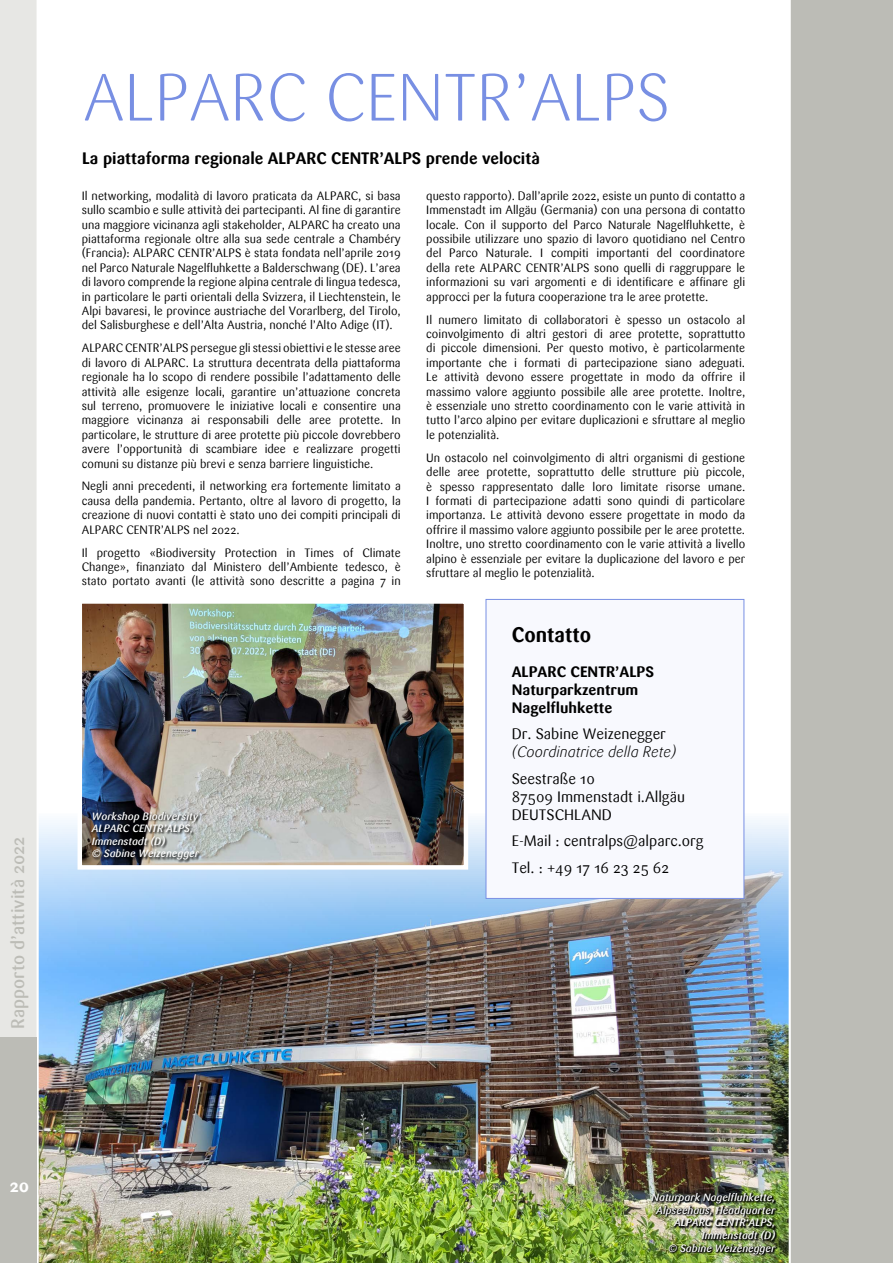
<style>
.page{position:relative;width:893px;height:1263px;background:#fff}
.page>*{position:absolute;margin:0;border:0;box-sizing:border-box;transform-origin:0 0}
.t1{font:300 66px "Sari";color:#788fe3}
.t2{font:700 21px "Sari";color:#000;scale:.95 1}
.t3{font:500 18px "Sari";color:#bcbcb6}
.t4{font:700 18px "Sari";color:#fff}
.t5{font:700 16.5px "Sari";color:#000}
.t6{font:15px/18px "Sari";color:#000}
.t7{font:700 15px/18px "Sari";color:#000}
.t8{font:italic 300 15px "Sari";color:#000}
.t9{font:12px/14.4px "Sari";color:#000;text-align:justify}
.t10{font:italic 500 10.5px/12.6px "Sari";color:#fff}
</style>
<div class="page">
<img style="left:39px;top:813px;width:750px;height:450px">
<img style="left:75px;top:603px;width:395px;height:269px">
<img style="left:91px;top:811px;width:112px;height:52px">
<img style="left:651px;top:1192px;width:127px;height:64px">
<div style="left:790px;top:0;width:103px;height:1263px;background:#bcbcb6"></div>
<svg style="left:0;top:0;width:39px;height:1263px;background:#e8e8e5"></svg>
<div style="left:0;top:1037px;width:37px;height:226px;background:#bcbcb6"></div>
<div style="left:486px;top:599px;width:258px;height:299px;background:#f8f9fe"></div>
<div style="left:486px;top:599px;width:258px;height:300px;border:1px solid #788fe3"></div>
<h3 class="t3" style="left:7px;top:1029px;width:194px;rotate:-90deg">Rapporto d’attività 2022</h3>
<h1 class="t1" style="left:83px;top:60px;width:589px">ALPARC CENTR’ALPS</h1>
<h3 class="t5" style="left:82px;top:148px;width:459px">La piattaforma regionale ALPARC CENTR’ALPS prende velocità</h3>
<p class="t9" style="left:82px;top:189px;width:320px">Il networking, modalità di lavoro praticata da ALPARC, si basa sullo scambio e sulle attività dei partecipanti. Al fine di garantire una maggiore vicinanza agli stakeholder, ALPARC ha creato una piattaforma regionale oltre alla sua sede centrale a Chambéry (Francia): ALPARC CENTR’ALPS è stata fondata nell’aprile 2019 nel Parco Naturale Nagelfluhkette a Balderschwang (DE). L’area di lavoro comprende la regione alpina centrale di lingua tedesca, in particolare le parti orientali della Svizzera, il Liechtenstein, le Alpi bavaresi, le province austriache del Vorarlberg, del Tirolo, del Salisburghese e dell’Alta Austria, nonché l’Alto Adige (IT).</p>
<p class="t9" style="left:82px;top:341px;width:320px">ALPARC CENTR’ALPS persegue gli stessi obiettivi e le stesse aree di lavoro di ALPARC. La struttura decentrata della piattaforma regionale ha lo scopo di rendere possibile l’adattamento delle attività alle esigenze locali, garantire un’attuazione concreta sul terreno, promuovere le iniziative locali e consentire una maggiore vicinanza ai responsabili delle aree protette. In particolare, le strutture di aree protette più piccole dovrebbero avere l’opportunità di scambiare idee e realizzare progetti comuni su distanze più brevi e senza barriere linguistiche.</p>
<p class="t9" style="left:82px;top:479px;width:320px">Negli anni precedenti, il networking era fortemente limitato a causa della pandemia. Pertanto, oltre al lavoro di progetto, la creazione di nuovi contatti è stato uno dei compiti principali di ALPARC CENTR’ALPS nel 2022.</p>
<p class="t9" style="left:82px;top:545px;width:320px">Il progetto «Biodiversity Protection in Times of Climate Change», finanziato dal Ministero dell’Ambiente tedesco, è stato portato avanti (le attività sono descritte a pagina 7 in</p>
<p class="t10" style="left:92px;top:810px;width:109px">Workshop Biodiversity<br>ALPARC CENTR’ALPS,<br>Immenstadt (D)<br>© Sabine Weizenegger</p>
<p class="t9" style="left:426px;top:189px;width:320px">questo rapporto). Dall’aprile 2022, esiste un punto di contatto a Immenstadt im Allgäu (Germania) con una persona di contatto locale. Con il supporto del Parco Naturale Nagelfluhkette, è possibile utilizzare uno spazio di lavoro quotidiano nel Centro del Parco Naturale. I compiti importanti del coordinatore della rete ALPARC CENTR’ALPS sono quelli di raggruppare le informazioni su vari argomenti e di identificare e affinare gli approcci per la futura cooperazione tra le aree protette.</p>
<p class="t9" style="left:426px;top:312px;width:320px">Il numero limitato di collaboratori è spesso un ostacolo al coinvolgimento di altri gestori di aree protette, soprattutto di piccole dimensioni. Per questo motivo, è particolarmente importante che i formati di partecipazione siano adeguati.<br>Le attività devono essere progettate in modo da offrire il massimo valore aggiunto possibile alle aree protette. Inoltre, è essenziale uno stretto coordinamento con le varie attività in tutto l’arco alpino per evitare duplicazioni e sfruttare al meglio le potenzialità.</p>
<p class="t9" style="left:426px;top:450px;width:320px">Un ostacolo nel coinvolgimento di altri organismi di gestione delle aree protette, soprattutto delle strutture più piccole, è spesso rappresentato dalle loro limitate risorse umane.<br>I formati di partecipazione adatti sono quindi di particolare importanza. Le attività devono essere progettate in modo da offrire il massimo valore aggiunto possibile per le aree protette.<br>Inoltre, uno stretto coordinamento con le varie attività a livello alpino è essenziale per evitare la duplicazione del lavoro e per sfruttare al meglio le potenzialità.</p>
<h2 class="t2" style="left:512px;top:622px;width:85px">Contatto</h2>
<p class="t7" style="left:512px;top:662px;width:144px">ALPARC CENTR’ALPS<br>Naturparkzentrum<br>Nagelfluhkette</p>
<p class="t6" style="left:512px;top:725px;width:156px">Dr. Sabine Weizenegger</p>
<p class="t8" style="left:512px;top:743px;width:166px">(Coordinatrice della Rete)</p>
<p class="t6" style="left:512px;top:770px;width:175px">Seestraße 10<br>87509 Immenstadt i.Allgäu<br>DEUTSCHLAND</p>
<p class="t6" style="left:512px;top:828px;width:193px;line-height:26.5px">E-Mail : centralps@alparc.org<br>Tel. : +49 17 16 23 25 62</p>
<h3 class="t4" style="left:10px;top:1175px;width:21px">20</h3>
<p class="t10" style="left:652px;top:1191px;width:125px;text-align:right">Naturpark Nagelfluhkette,<br>Alpseehaus, Headquarter<br>ALPARC CENTR‘ALPS,<br>Immenstadt (D)<br>© Sabine Weizenegger</p>
</div>
